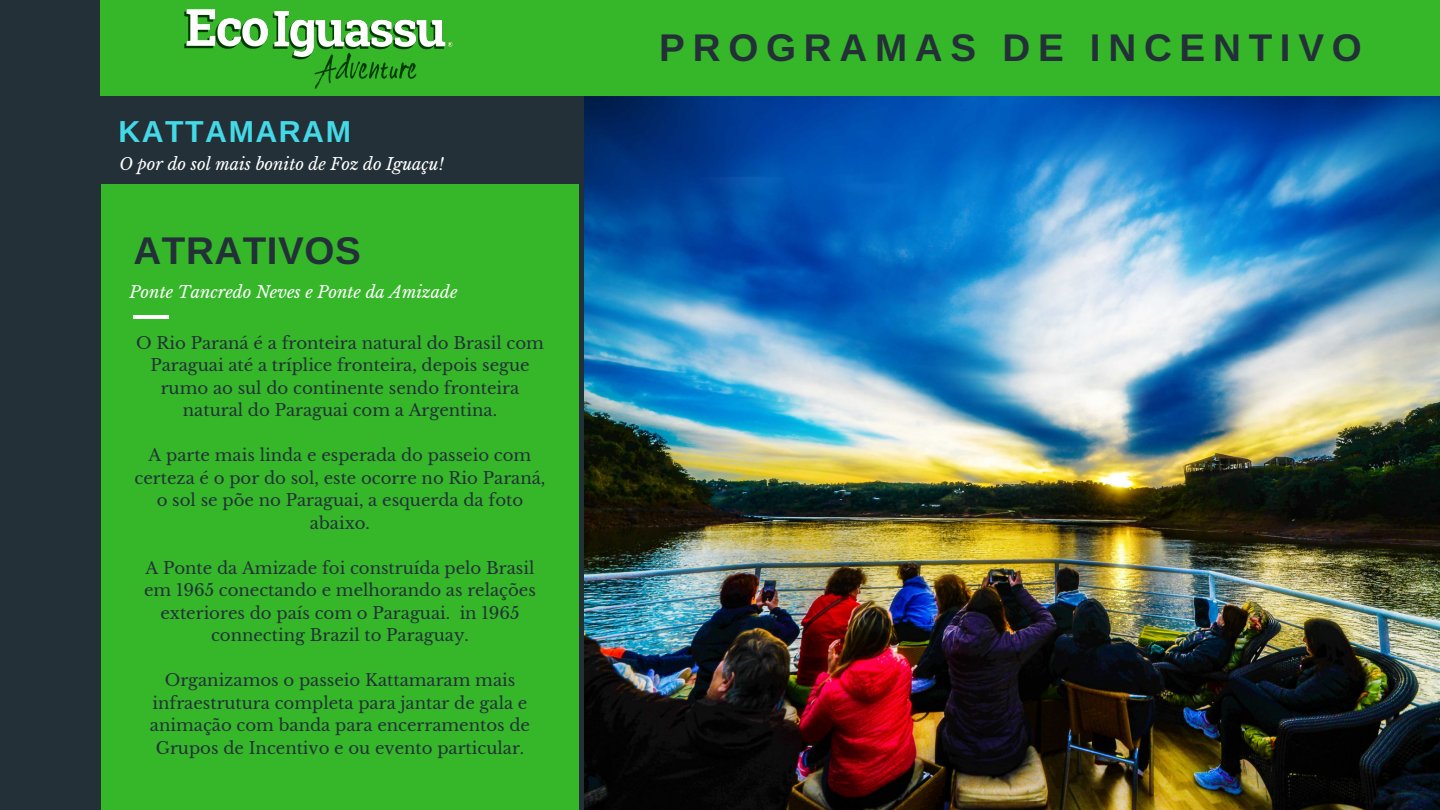
<style>
.page{position:relative;width:1440px;height:810px;background:#233038}
.page>*{position:absolute;margin:0;border:0;box-sizing:border-box;transform-origin:0 0}
.t1{font:700 38.6px "Arimo";letter-spacing:.2em;color:#233038}
.t2{font:700 38.6px "Arimo";letter-spacing:.015em;color:#233038}
.t3{font:700 30.3px "Arimo";letter-spacing:.05em;color:#44d9e6}
.t4{font:16.5px/22.5px "Libre Baskerville";color:#233038;text-align:center}
.t5{font:italic 16.5px "Libre Baskerville";color:#fff}
</style>
<div class="page">
<div style="left:102px;top:184px;width:477px;height:626px;background:#35b729"></div>
<img style="left:585px;top:96px;width:855px;height:714px">
<div style="left:101px;top:0;width:1339px;height:96px;background:#35b729"></div>
<hr style="left:134px;top:315px;width:35px;height:3px;background:#fff">
<img style="left:184px;top:9px;width:269px;height:80px">
<h2 class="t3" style="left:118px;top:114px;width:234px">KATTAMARAM</h2>
<p class="t5" style="left:119px;top:154px;width:326px">O por do sol mais bonito de Foz do Iguaçu!</p>
<h1 class="t2" style="left:134px;top:229px;width:229px">ATRATIVOS</h1>
<p class="t5" style="left:130px;top:282px;width:330px">Ponte Tancredo Neves e Ponte da Amizade</p>
<p class="t4" style="left:136px;top:332px;width:409px">O Rio Paraná é a fronteira natural do Brasil com Paraguai até a tríplice fronteira, depois segue rumo ao sul do continente sendo fronteira natural do Paraguai com a Argentina.</p>
<p class="t4" style="left:135px;top:444px;width:412px">A parte mais linda e esperada do passeio com certeza é o por do sol, este ocorre no Rio Paraná, o sol se põe no Paraguai, a esquerda da foto abaixo.</p>
<p class="t4" style="left:144px;top:557px;width:393px">A Ponte da Amizade foi construída pelo Brasil em 1965 conectando e melhorando as relações exteriores do país com o Paraguai. in 1965 connecting Brazil to Paraguay.</p>
<p class="t4" style="left:150px;top:669px;width:382px">Organizamos o passeio Kattamaram mais infraestrutura completa para jantar de gala e animação com banda para encerramentos de Grupos de Incentivo e ou evento particular.</p>
<h1 class="t1" style="left:659px;top:26px;width:704px">PROGRAMAS DE INCENTIVO</h1>
</div>
